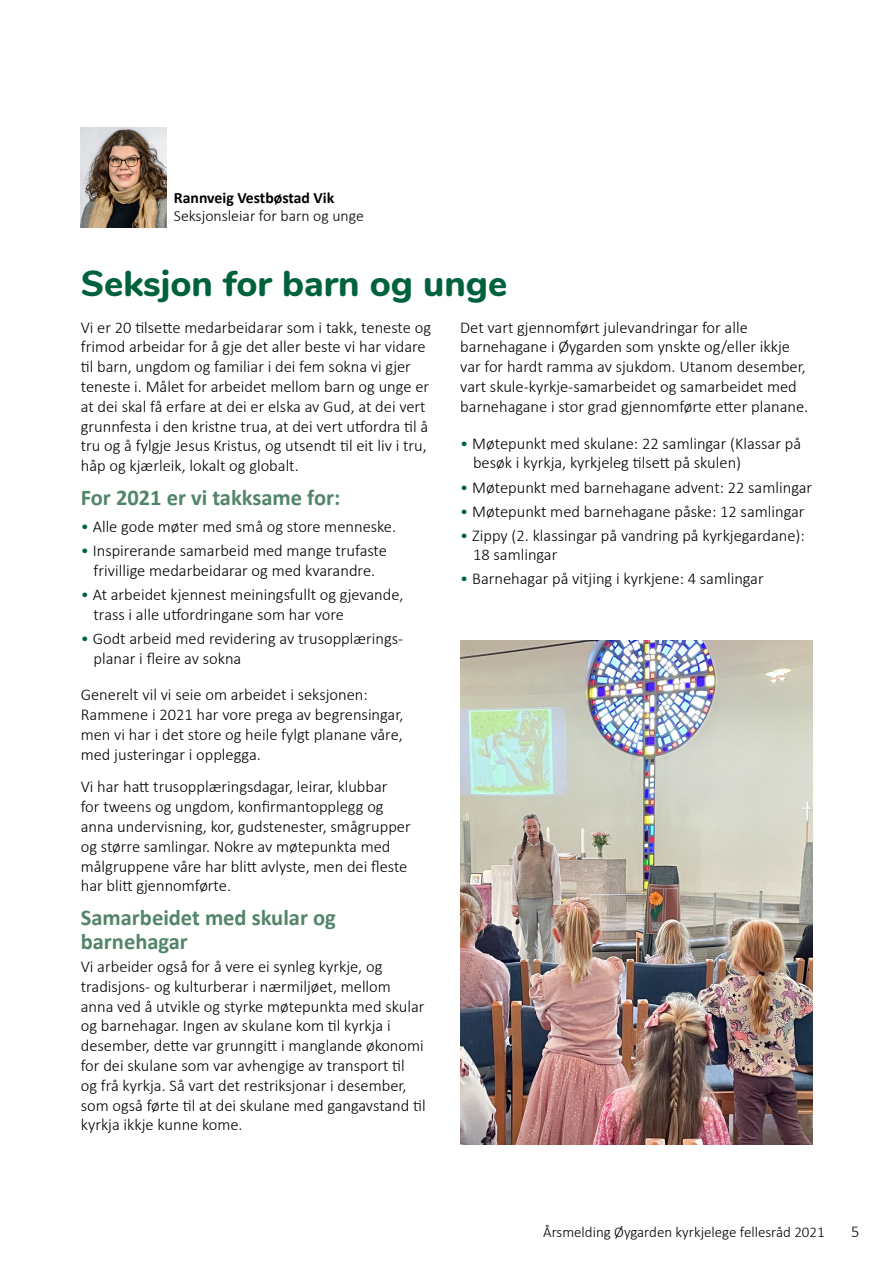
<style>
.page{position:relative;width:893px;height:1263px;background:#fff}
.page>*{position:absolute;margin:0;border:0;box-sizing:border-box;transform-origin:0 0}
.t1{font:800 36px "Nunito";color:#00623d}
.t2{font:700 22.5px/24px "Calibri";color:#518468}
.t3{font:300 16.5px/19.8px "Calibri";color:#000}
.t4{font:300 15.75px "Calibri";color:#000}
.t5{font:700 15.75px "Calibri";color:#000}
.t6{font:300 15px "Calibri";color:#000}
.s1{color:#00623d}
</style>
<div class="page">
<img style="left:81px;top:128px;width:85px;height:100px">
<img style="left:460px;top:640px;width:352px;height:504px">
<p class="t5" style="left:174px;top:187px;width:162px">Rannveig Vestbøstad Vik</p>
<p class="t4" style="left:174px;top:206px;width:191px">Seksjonsleiar for barn og unge</p>
<h1 class="t1" style="left:81px;top:257px;width:428px">Seksjon for barn og unge</h1>
<p class="t3" style="left:81px;top:317px;width:352px">Vi er 20 tilsette medarbeidarar som i takk, teneste og frimod arbeidar for å gje det aller beste vi har vidare til barn, ungdom og familiar i dei fem sokna vi gjer teneste i. Målet for arbeidet mellom barn og unge er at dei skal få erfare at dei er elska av Gud, at dei vert grunnfesta i den kristne trua, at dei vert utfordra til å tru og å fylgje Jesus Kristus, og utsendt til eit liv i tru, håp og kjærleik, lokalt og globalt.</p>
<h2 class="t2" style="left:81px;top:485px;width:261px">For 2021 er vi takksame for:</h2>
<p class="t3" style="left:81px;top:516px;width:317px"><span class="s1">•</span> Alle gode møter med små og store menneske.</p>
<p class="t3" style="left:81px;top:541px;width:308px;text-align:center"><span class="s1">•</span> Inspirerande samarbeid med mange trufaste frivillige medarbeidarar og med kvarandre.</p>
<p class="t3" style="left:94px;top:584px;width:312px;text-indent:-13px"><span class="s1">•</span> At arbeidet kjennest meiningsfullt og gjevande, trass i alle utfordringane som har vore</p>
<p class="t3" style="left:94px;top:628px;width:311px;text-indent:-13px"><span class="s1">•</span> Godt arbeid med revidering av trusopplærings&shy;planar i fleire av sokna</p>
<p class="t3" style="left:81px;top:685px;width:324px">Generelt vil vi seie om arbeidet i seksjonen:<br>Rammene i 2021 har vore prega av begrensingar, men vi har i det store og heile fylgt planane våre, med justeringar i opplegga.</p>
<p class="t3" style="left:81px;top:777px;width:332px">Vi har hatt trusopplæringsdagar, leirar, klubbar<br>for tweens og ungdom, konfirmantopplegg og anna undervisning, kor, gudstenester, smågrupper og større samlingar. Nokre av møtepunkta med målgruppene våre har blitt avlyste, men dei fleste har blitt gjennomførte.</p>
<h2 class="t2" style="left:81px;top:905px;width:257px">Samarbeidet med skular og barnehagar</h2>
<p class="t3" style="left:81px;top:956px;width:346px">Vi arbeider også for å vere ei synleg kyrkje, og tradisjons- og kulturberar i nærmiljøet, mellom anna ved å utvikle og styrke møtepunkta med skular og barnehagar. Ingen av skulane kom til kyrkja i desember, dette var grunngitt i manglande økonomi for dei skulane som var avhengige av transport til<br>og frå kyrkja. Så vart det restriksjonar i desember, som også førte til at dei skulane med gangavstand til kyrkja ikkje kunne kome.</p>
<p class="t3" style="left:460px;top:317px;width:349px">Det vart gjennomført julevandringar for alle barnehagane i Øygarden som ynskte og/eller ikkje var for hardt ramma av sjukdom. Utanom desember, vart skule-kyrkje-samarbeidet og samarbeidet med barnehagane i stor grad gjennomførte etter planane.</p>
<p class="t3" style="left:473px;top:433px;width:330px;text-indent:-13px"><span class="s1">•</span> Møtepunkt med skulane: 22 samlingar (Klassar på besøk i kyrkja, kyrkjeleg tilsett på skulen)</p>
<p class="t3" style="left:460px;top:477px;width:353px"><span class="s1">•</span> Møtepunkt med barnehagane advent: 22 samlingar</p>
<p class="t3" style="left:460px;top:501px;width:346px"><span class="s1">•</span> Møtepunkt med barnehagane påske: 12 samlingar</p>
<p class="t3" style="left:473px;top:525px;width:333px;text-indent:-13px"><span class="s1">•</span> Zippy (2. klassingar på vandring på kyrkjegardane):<br>18 samlingar</p>
<p class="t3" style="left:460px;top:569px;width:305px"><span class="s1">•</span> Barnehagar på vitjing i kyrkjene: 4 samlingar</p>
<p class="t6" style="left:543px;top:1223px;width:283px">Årsmelding Øygarden kyrkjelege fellesråd 2021</p>
<p class="t3" style="left:851px;top:1222px;width:10px">5</p>
</div>
